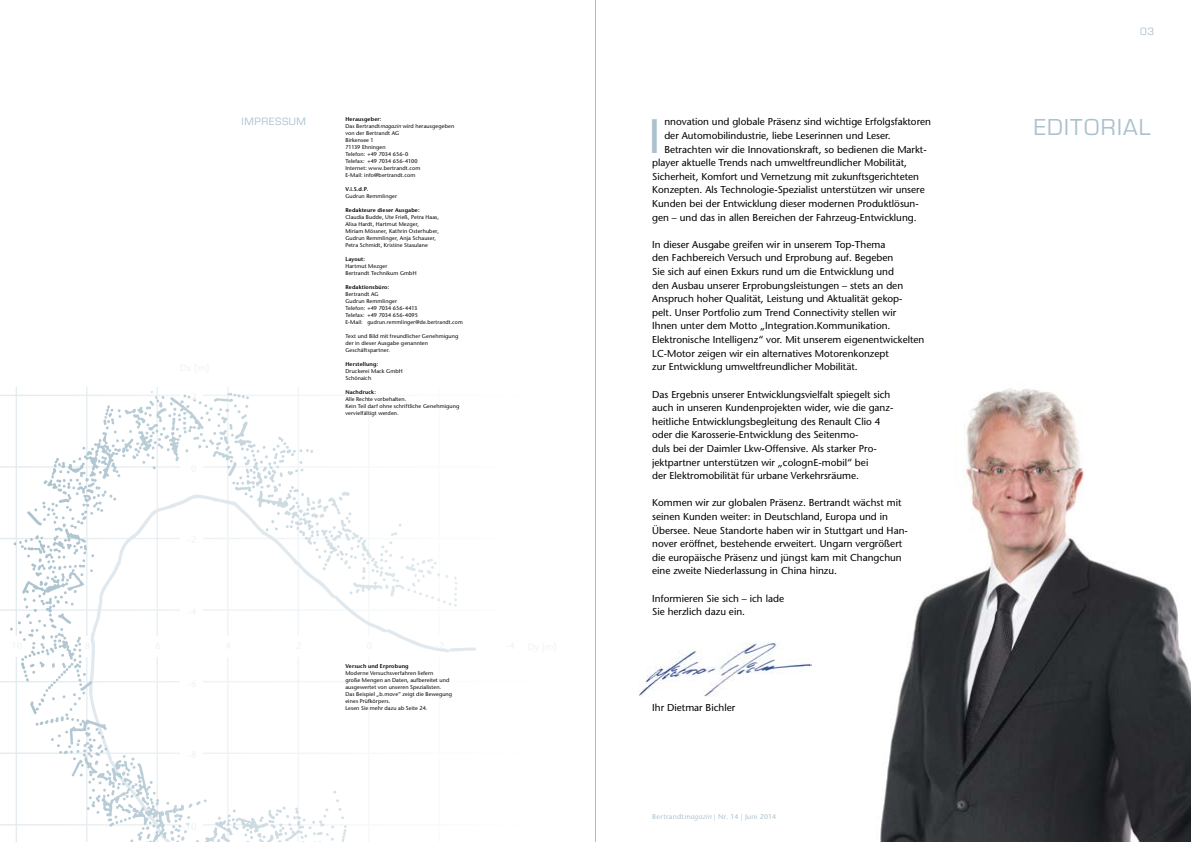
<style>
.page{position:relative;width:1191px;height:842px;background:#fff}
.page>*{position:absolute;margin:0;border:0;box-sizing:border-box;transform-origin:0 0}
.t1{font:500 48.3px "Stone Sans Std";color:#abc2ce}
.t2{font:24px "Eurostile";letter-spacing:.05em;color:#abc2ce}
.t3{font:11px "Eurostile";letter-spacing:.05em;color:#abc2ce}
.t4{font:500 10px/13.6px "Stone Sans Std";color:#000}
.t5{font:500 9.5px "Stone Sans Std";color:#edf3f5}
.t6{font:500 7px "Stone Sans Std";letter-spacing:.04em;color:#abc2ce}
.t7{font:500 5.5px/7px "Stone Sans Std";letter-spacing:.02em;color:#000}
.t8{font:600 5.5px "Stone Sans Std";letter-spacing:.025em;color:#000}
.s1{font-weight:600}
.s2{font-style:italic}
</style>
<div class="page">
<img style="left:880px;top:388px;width:311px;height:454px">
<svg style="left:10px;top:391px;width:447px;height:451px"></svg>
<img style="left:639px;top:642px;width:172px;height:55px">
<hr style="left:595px;top:0;width:1px;height:842px;background:#b7b9ba">
<p class="t5" style="left:191px;top:391px;width:7px">2</p>
<p class="t3" style="left:1140px;top:26px;width:16px">03</p>
<p class="t7" style="left:345px;top:116px;width:110px"><span class="s1">Herausgeber:<br></span>Das Bertrandt<span class="s2">magazin</span> wird herausgegeben von der Bertrandt AG<br>Birkensee 1<br>71139 Ehningen<br>Telefon: +49 7034 656-0<br>Telefax: +49 7034 656-4100<br>Internet: www.bertrandt.com<br>E-Mail: info@bertrandt.com</p>
<p class="t8" style="left:345px;top:186px;width:24px">V.i.S.d.P.</p>
<p class="t7" style="left:345px;top:193px;width:53px">Gudrun Remmlinger</p>
<p class="t8" style="left:345px;top:207px;width:76px">Redakteure dieser Ausgabe:</p>
<p class="t7" style="left:345px;top:214px;width:95px">Claudia Budde, Ute Frieß, Petra Haas, Alisa Hardt, Hartmut Mezger,<br>Miriam Mössner, Kathrin Osterhuber, Gudrun Remmlinger, Anja Schauser, Petra Schmidt, Kristine Stasulane</p>
<p class="t8" style="left:345px;top:256px;width:21px">Layout:</p>
<p class="t7" style="left:345px;top:263px;width:73px">Hartmut Mezger<br>Bertrandt Technikum GmbH</p>
<p class="t8" style="left:345px;top:284px;width:45px">Redaktionsbüro:</p>
<p class="t7" style="left:345px;top:291px;width:119px">Bertrandt AG<br>Gudrun Remmlinger<br>Telefon: +49 7034 656-4413<br>Telefax: +49 7034 656-4095<br>E-Mail: gudrun.remmlinger@de.bertrandt.com</p>
<p class="t7" style="left:345px;top:333px;width:114px">Text und Bild mit freundlicher Genehmigung der in dieser Ausgabe genannten<br>Geschäftspartner.</p>
<p class="t8" style="left:345px;top:361px;width:34px">Herstellung:</p>
<p class="t7" style="left:345px;top:368px;width:59px">Druckerei Mack GmbH<br>Schönaich</p>
<p class="t8" style="left:345px;top:389px;width:32px">Nachdruck:</p>
<p class="t7" style="left:345px;top:396px;width:115px">Alle Rechte vorbehalten.<br>Kein Teil darf ohne schriftliche Genehmigung vervielfältigt werden.</p>
<p class="t3" style="left:242px;top:116px;width:64px">IMPRESSUM</p>
<h2 class="t2" style="left:1033px;top:114px;width:96px">EDITORIAL</h2>
<h1 class="t1" style="left:648px;top:107px;width:14px">I</h1>
<p class="t4" style="left:664px;top:115px;width:268px">nnovation und globale Präsenz sind wichtige Erfolgsfaktoren</p>
<p class="t4" style="left:664px;top:129px;width:228px">der Automobilindustrie, liebe Leserinnen und Leser.</p>
<p class="t4" style="left:664px;top:142px;width:264px">Betrachten wir die Innovationskraft, so bedienen die Markt-</p>
<p class="t4" style="left:652px;top:156px;width:256px">player aktuelle Trends nach umweltfreundlicher Mobilität,</p>
<p class="t4" style="left:652px;top:169px;width:268px">Sicherheit, Komfort und Vernetzung mit zukunftsgerichteten</p>
<p class="t4" style="left:652px;top:183px;width:274px">Konzepten. Als Technologie-Spezialist unterstützen wir unsere</p>
<p class="t4" style="left:652px;top:197px;width:268px">Kunden bei der Entwicklung dieser modernen Produktlösun-</p>
<p class="t4" style="left:652px;top:210px;width:266px">gen – und das in allen Bereichen der Fahrzeug-Entwicklung.</p>
<p class="t4" style="left:652px;top:238px;width:274px">In dieser Ausgabe greifen wir in unserem Top-Thema<br>den Fachbereich Versuch und Erprobung auf. Begeben<br>Sie sich auf einen Exkurs rund um die Entwicklung und<br>den Ausbau unserer Erprobungsleistungen – stets an den Anspruch hoher Qualität, Leistung und Aktualität gekop&shy;pelt. Unser Portfolio zum Trend Connectivity stellen wir<br>Ihnen unter dem Motto „Integration.Kommunikation.<br>Elektronische Intelligenz“ vor. Mit unserem eigenentwickelten LC-Motor zeigen wir ein alternatives Motorenkonzept<br>zur Entwicklung umweltfreundlicher Mobilität.</p>
<p class="t4" style="left:652px;top:387px;width:243px">Das Ergebnis unserer Entwicklungsvielfalt spiegelt sich auch in unseren Kundenprojekten wider, wie die ganz&shy;heitliche Entwicklungsbegleitung des Renault Clio 4 oder die Karosserie-Entwicklung des Seitenmo-<br>duls bei der Daimler Lkw-Offensive. Als starker Pro&shy;jektpartner unterstützen wir „colognE-mobil“ bei<br>der Elektromobilität für urbane Verkehrsräume.</p>
<p class="t4" style="left:652px;top:496px;width:257px">Kommen wir zur globalen Präsenz. Bertrandt wächst mit seinen Kunden weiter: in Deutschland, Europa und in Übersee. Neue Standorte haben wir in Stuttgart und Han&shy;nover eröffnet, bestehende erweitert. Ungarn vergrößert die europäische Präsenz und jüngst kam mit Changchun eine zweite Niederlassung in China hinzu.</p>
<p class="t4" style="left:652px;top:591px;width:133px">Informieren Sie sich – ich lade<br>Sie herzlich dazu ein.</p>
<p class="t8" style="left:345px;top:663px;width:65px">Versuch und Erprobung</p>
<p class="t7" style="left:345px;top:670px;width:108px">Moderne Versuchsverfahren liefern<br>große Mengen an Daten, aufbereitet und ausgewertet von unseren Spezialisten.<br>Das Beispiel „b.move“ zeigt die Bewegung eines Prüfkörpers.<br>Lesen Sie mehr dazu ab Seite 24.</p>
<p class="t4" style="left:652px;top:700px;width:85px">Ihr Dietmar Bichler</p>
<p class="t6" style="left:652px;top:813px;width:125px">Bertrandt<span class="s2">magazin</span> | Nr. 14 | Juni 2014</p>
</div>
